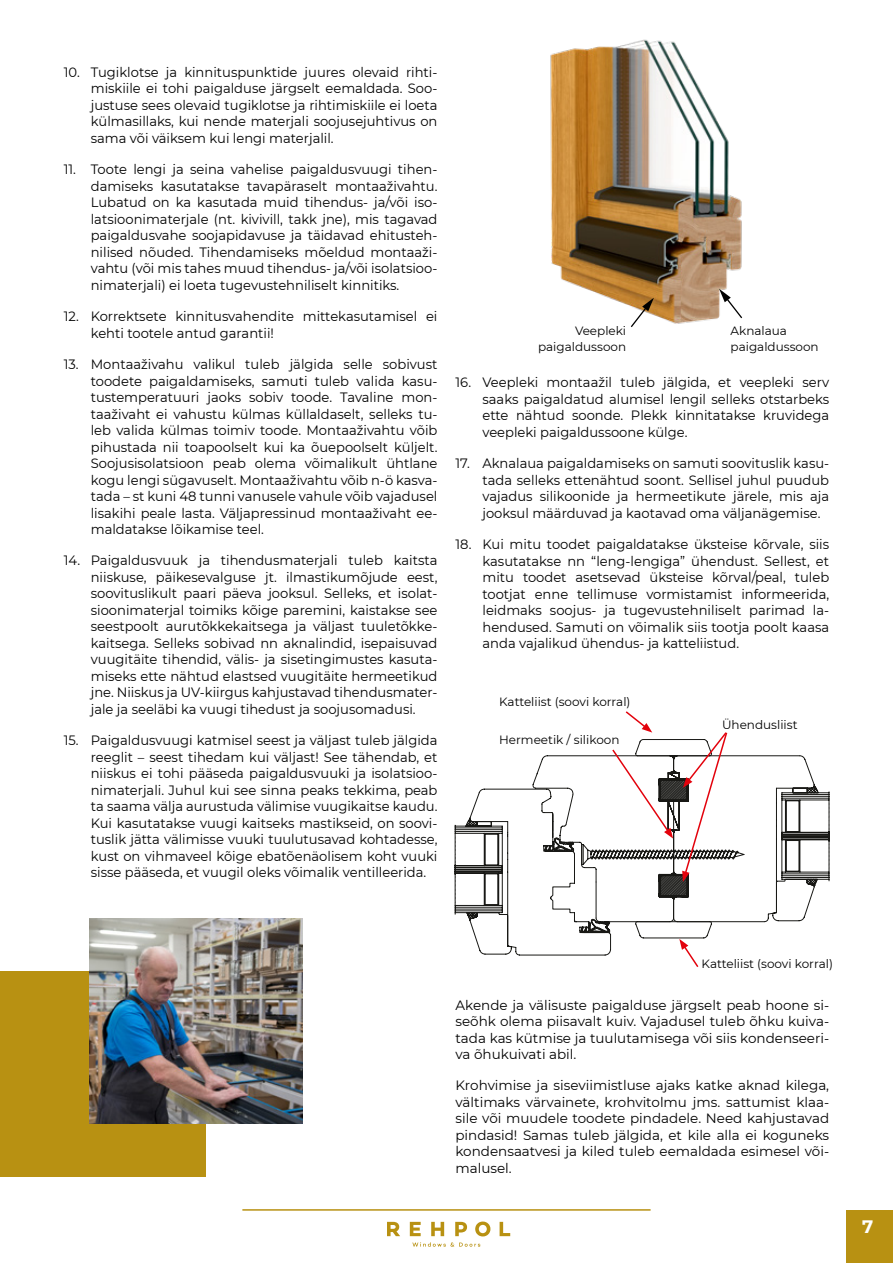
<style>
.page{position:relative;width:893px;height:1263px;background:#fff}
.page>*{position:absolute;margin:0;border:0;box-sizing:border-box;transform-origin:0 0}
.t1{font:700 18px "Montserrat";color:#fff}
.t2{font:13.5px/16.5px "Montserrat";color:#000;text-align:justify}
.t3{font:12px/16.5px "Montserrat";color:#000;text-align:right}
</style>
<div class="page">
<div style="left:847px;top:1210px;width:46px;height:53px;background:#b89112"></div>
<svg style="left:387px;top:1222px;width:13px;height:14px"></svg>
<svg style="left:410px;top:1222px;width:11px;height:14px"></svg>
<svg style="left:431px;top:1222px;width:13px;height:14px"></svg>
<svg style="left:455px;top:1222px;width:12px;height:14px"></svg>
<svg style="left:475px;top:1221px;width:15px;height:15px"></svg>
<svg style="left:500px;top:1222px;width:10px;height:14px"></svg>
<svg style="left:412px;top:1242px;width:68px;height:5px"></svg>
<hr style="left:242px;top:1209px;width:409px;height:2px;background:#b89112">
<div style="left:0;top:971px;width:205px;height:206px;background:#b89112"></div>
<img style="left:89px;top:918px;width:213px;height:206px">
<img style="left:550px;top:39px;width:192px;height:285px">
<svg style="left:629px;top:298px;width:25px;height:29px"></svg>
<svg style="left:719px;top:289px;width:24px;height:31px"></svg>
<svg style="left:454px;top:788px;width:78px;height:168px"></svg>
<svg style="left:532px;top:711px;width:298px;height:256px"></svg>
<p class="t2" style="left:91px;top:63px;width:348px;text-indent:-27px">10. Tugiklotse ja kinnituspunktide juures olevaid rihti&shy;miskiile ei tohi paigalduse järgselt eemaldada. Soo&shy;justuse sees olevaid tugiklotse ja rihtimiskiile ei loeta külmasillaks, kui nende materjali soojusejuhtivus on sama või väiksem kui lengi materjalil.</p>
<p class="t2" style="left:91px;top:161px;width:348px;text-indent:-27px">11. Toote lengi ja seina vahelise paigaldusvuugi tihen&shy;damiseks kasutatakse tavapäraselt montaaživahtu.<br>Lubatud on ka kasutada muid tihendus- ja/või iso&shy;latsioonimaterjale (nt. kivivill, takk jne), mis tagavad paigaldusvahe soojapidavuse ja täidavad ehitusteh&shy;nilised nõuded. Tihendamiseks mõeldud montaaži&shy;vahtu (või mis tahes muud tihendus- ja/või isolatsioo&shy;nimaterjali) ei loeta tugevustehniliselt kinnitiks.</p>
<p class="t2" style="left:91px;top:308px;width:348px;text-indent:-27px">12. Korrektsete kinnitusvahendite mittekasutamisel ei kehti tootele antud garantii!</p>
<p class="t2" style="left:91px;top:355px;width:348px;text-indent:-27px">13. Montaaživahu valikul tuleb jälgida selle sobivust toodete paigaldamiseks, samuti tuleb valida kasu&shy;tustemperatuuri jaoks sobiv toode. Tavaline mon&shy;taaživaht ei vahustu külmas küllaldaselt, selleks tu&shy;leb valida külmas toimiv toode. Montaaživahtu võib pihustada nii toapoolselt kui ka õuepoolselt küljelt.<br>Soojusisolatsioon peab olema võimalikult ühtlane kogu lengi sügavuselt. Montaaživahtu võib n-ö kasva&shy;tada – st kuni 48 tunni vanusele vahule võib vajadusel lisakihi peale lasta. Väljapressinud montaaživaht ee&shy;maldatakse lõikamise teel.</p>
<p class="t2" style="left:91px;top:552px;width:348px;text-indent:-27px">14. Paigaldusvuuk ja tihendusmaterjali tuleb kaitsta niiskuse, päikesevalguse jt. ilmastikumõjude eest, soovituslikult paari päeva jooksul. Selleks, et isolat&shy;sioonimaterjal toimiks kõige paremini, kaistakse see seestpoolt aurutõkkekaitsega ja väljast tuuletõkke&shy;kaitsega. Selleks sobivad nn aknalindid, isepaisuvad vuugitäite tihendid, välis- ja sisetingimustes kasuta&shy;miseks ette nähtud elastsed vuugitäite hermeetikud jne. Niiskus ja UV-kiirgus kahjustavad tihendusmater&shy;jale ja seeläbi ka vuugi tihedust ja soojusomadusi.</p>
<p class="t2" style="left:91px;top:732px;width:348px;text-indent:-27px">15. Paigaldusvuugi katmisel seest ja väljast tuleb jälgida reeglit – seest tihedam kui väljast! See tähendab, et niiskus ei tohi pääseda paigaldusvuuki ja isolatsioo&shy;nimaterjali. Juhul kui see sinna peaks tekkima, peab ta saama välja aurustuda välimise vuugikaitse kaudu.<br>Kui kasutatakse vuugi kaitseks mastikseid, on soovi&shy;tuslik jätta välimisse vuuki tuulutusavad kohtadesse, kust on vihmaveel kõige ebatõenäolisem koht vuuki sisse pääseda, et vuugil oleks võimalik ventilleerida.</p>
<p class="t3" style="left:538px;top:322px;width:90px">Veepleki paigaldussoon</p>
<p class="t3" style="left:731px;top:322px;width:90px;text-align:left">Aknalaua paigaldussoon</p>
<p class="t2" style="left:482px;top:374px;width:348px;text-indent:-27px">16. Veepleki montaažil tuleb jälgida, et veepleki serv saaks paigaldatud alumisel lengil selleks otstarbeks ette nähtud soonde. Plekk kinnitatakse kruvidega veepleki paigaldussoone külge.</p>
<p class="t2" style="left:482px;top:455px;width:348px;text-indent:-27px">17. Aknalaua paigaldamiseks on samuti soovituslik kasu&shy;tada selleks ettenähtud soont. Sellisel juhul puudub vajadus silikoonide ja hermeetikute järele, mis aja jooksul määrduvad ja kaotavad oma väljanägemise.</p>
<p class="t2" style="left:482px;top:535px;width:348px;text-indent:-27px">18. Kui mitu toodet paigaldatakse üksteise kõrvale, siis kasutatakse nn “leng-lengiga” ühendust. Sellest, et mitu toodet asetsevad üksteise kõrval/peal, tuleb tootjat enne tellimuse vormistamist informeerida, leidmaks soojus- ja tugevustehniliselt parimad la&shy;hendused. Samuti on võimalik siis tootja poolt kaasa anda vajalikud ühendus- ja katteliistud.</p>
<p class="t3" style="left:499px;top:693px;width:133px">Katteliist (soovi korral)</p>
<p class="t3" style="left:499px;top:731px;width:122px">Hermeetik / silikoon</p>
<p class="t3" style="left:722px;top:716px;width:77px">Ühendusliist</p>
<p class="t3" style="left:702px;top:955px;width:133px">Katteliist (soovi korral)</p>
<p class="t2" style="left:455px;top:996px;width:375px">Akende ja välisuste paigalduse järgselt peab hoone si&shy;seõhk olema piisavalt kuiv. Vajadusel tuleb õhku kuiva&shy;tada kas kütmise ja tuulutamisega või siis kondenseeri&shy;va õhukuivati abil.</p>
<p class="t2" style="left:455px;top:1077px;width:375px">Krohvimise ja siseviimistluse ajaks katke aknad kilega, vältimaks värvainete, krohvitolmu jms. sattumist klaa&shy;sile või muudele toodete pindadele. Need kahjustavad pindasid! Samas tuleb jälgida, et kile alla ei koguneks kondensaatvesi ja kiled tuleb eemaldada esimesel või&shy;malusel.</p>
<h1 class="t1" style="left:862px;top:1214px;width:13px">7</h1>
</div>
